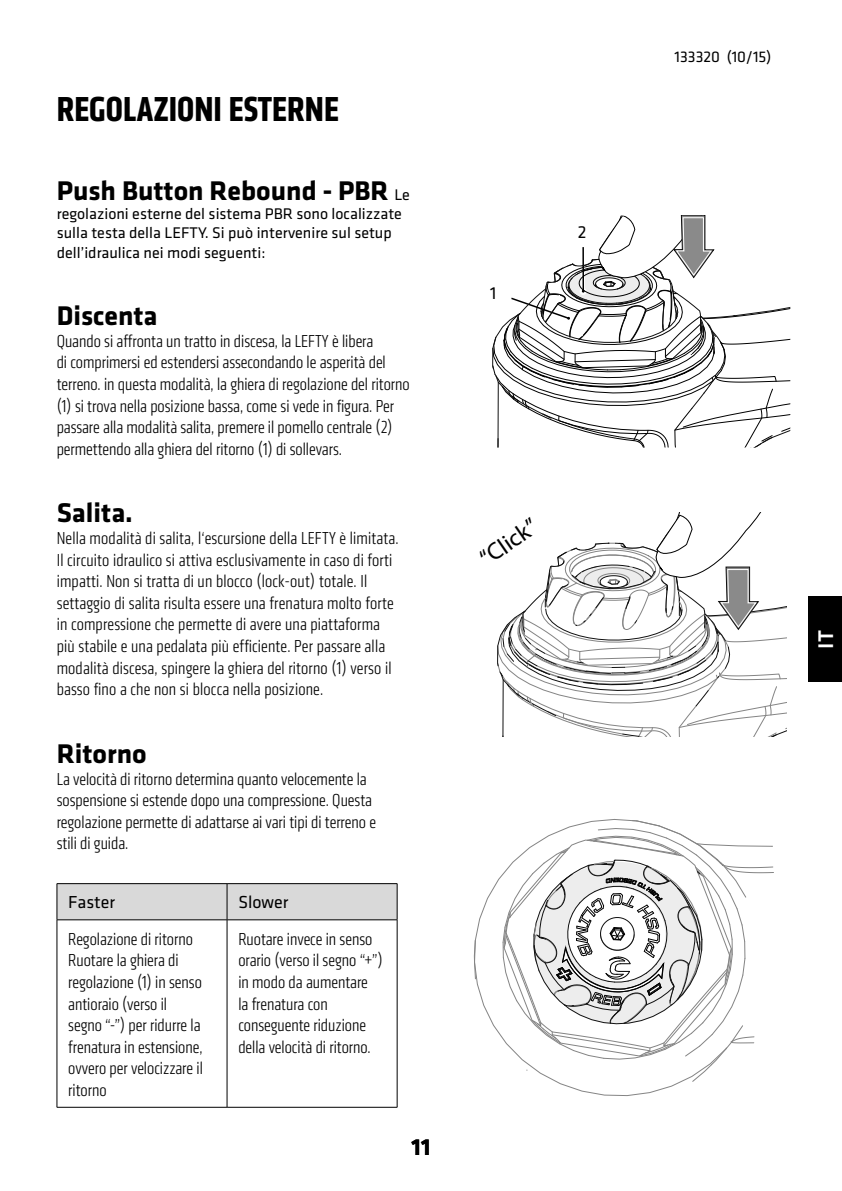
<style>
.page{position:relative;width:842px;height:1191px;background:#fff}
.page>*{position:absolute;margin:0;border:0;box-sizing:border-box;transform-origin:0 0}
.t1{font:700 condensed 36px "Klavika";color:#000}
.t2{font:700 28px "Klavika";color:#000}
.t3{font:24px "Myriad Pro";color:#000}
.t4{font:700 24px "Klavika Basic";color:#000}
.t5{font:500 22px "Klavika Basic";color:#fff}
.t6{font:300 condensed 18px/21.6px "Klavika";color:#000}
.t7{font:18px "Klavika Basic";color:#000}
.t8{font:16px/19.2px "Klavika Basic";color:#000}
.s1{font-family:"Klavika Basic";font-weight:400;font-size:16px}
</style>
<div class="page">
<div style="left:477px;top:276px;width:35px;height:34px;border:2px solid #fff;border-radius:50%"></div>
<svg style="left:491px;top:215px;width:299px;height:232px"></svg>
<svg style="left:497px;top:512px;width:290px;height:225px"></svg>
<svg style="left:556px;top:1082px;width:125px;height:14px"></svg>
<svg style="left:474px;top:819px;width:300px;height:263px"></svg>
<div style="left:478px;top:820px;width:30px;height:30px;background:#fff;border-radius:50%"></div>
<div style="left:477px;top:819px;width:32px;height:32px;border:1px solid #fff;border-radius:50%"></div>
<div style="left:58px;top:884px;width:339px;height:35px;background:#d9d9d9"></div>
<hr style="left:57px;top:883px;width:170px;height:1px;background:#000">
<hr style="left:57px;top:884px;width:1px;height:35px;background:#000">
<hr style="left:227px;top:883px;width:170px;height:1px;background:#000">
<hr style="left:227px;top:884px;width:1px;height:35px;background:#000">
<hr style="left:397px;top:884px;width:1px;height:35px;background:#000">
<hr style="left:57px;top:919px;width:170px;height:1px;background:#000">
<hr style="left:57px;top:920px;width:1px;height:187px;background:#000">
<hr style="left:227px;top:919px;width:170px;height:1px;background:#000">
<hr style="left:227px;top:920px;width:1px;height:187px;background:#000">
<hr style="left:397px;top:920px;width:1px;height:187px;background:#000">
<hr style="left:57px;top:1107px;width:170px;height:1px;background:#000">
<hr style="left:227px;top:1107px;width:170px;height:1px;background:#000">
<div style="left:808px;top:597px;width:34px;height:85px;background:#000"></div>
<h1 class="t1" style="left:57px;top:86px;width:284px">REGOLAZIONI ESTERNE</h1>
<h2 class="t2" style="left:57px;top:170px;width:355px">Push Button Rebound - PBR <span class="s1">Le</span></h2>
<p class="t8" style="left:57px;top:204px;width:347px">regolazioni esterne del sistema PBR sono localizzate sulla testa della LEFTY. Si può intervenire sul setup dell’idraulica nei modi seguenti:</p>
<h2 class="t2" style="left:57px;top:295px;width:102px">Discenta</h2>
<p class="t6" style="left:57px;top:330px;width:354px">Quando si affronta un tratto in discesa, la LEFTY è libera<br>di comprimersi ed estendersi assecondando le asperità del terreno. in questa modalità, la ghiera di regolazione del ritorno (1) si trova nella posizione bassa, come si vede in figura. Per passare alla modalità salita, premere il pomello centrale (2) permettendo alla ghiera del ritorno (1) di sollevars.</p>
<h2 class="t2" style="left:57px;top:493px;width:78px">Salita.</h2>
<p class="t6" style="left:57px;top:527px;width:343px">Nella modalità di salita, l‘escursione della LEFTY è limitata.<br>Il circuito idraulico si attiva esclusivamente in caso di forti impatti. Non si tratta di un blocco (lock-out) totale. Il settaggio di salita risulta essere una frenatura molto forte in compressione che permette di avere una piattaforma più stabile e una pedalata più efficiente. Per passare alla modalità discesa, spingere la ghiera del ritorno (1) verso il basso fino a che non si blocca nella posizione.</p>
<h2 class="t2" style="left:57px;top:733px;width:92px">Ritorno</h2>
<p class="t6" style="left:57px;top:768px;width:321px">La velocità di ritorno determina quanto velocemente la sospensione si estende dopo una compressione. Questa regolazione permette di adattarse ai vari tipi di terreno e stili di guida.</p>
<p class="t7" style="left:68px;top:890px;width:48px">Faster</p>
<p class="t7" style="left:238px;top:890px;width:51px">Slower</p>
<p class="t6" style="left:68px;top:928px;width:136px">Regolazione di ritorno<br>Ruotare la ghiera di regolazione (1) in senso antioraio (verso il segno “-”) per ridurre la frenatura in estensione, ovvero per velocizzare il ritorno</p>
<p class="t6" style="left:238px;top:928px;width:146px">Ruotare invece in senso orario (verso il segno “+”) in modo da aumentare<br>la frenatura con conseguente riduzione della velocità di ritorno.</p>
<h3 class="t4" style="left:412px;top:1129px;width:20px">11</h3>
<p class="t7" style="left:490px;top:281px;width:8px">1</p>
<p class="t7" style="left:578px;top:220px;width:10px">2</p>
<h3 class="t3" style="left:474px;top:548px;width:66px;rotate:-35deg">“Click”</h3>
<p class="t8" style="left:674px;top:47px;width:98px">133320 (10/15)</p>
<p class="t5" style="left:811px;top:648px;width:20px;rotate:-90deg">IT</p>
</div>
